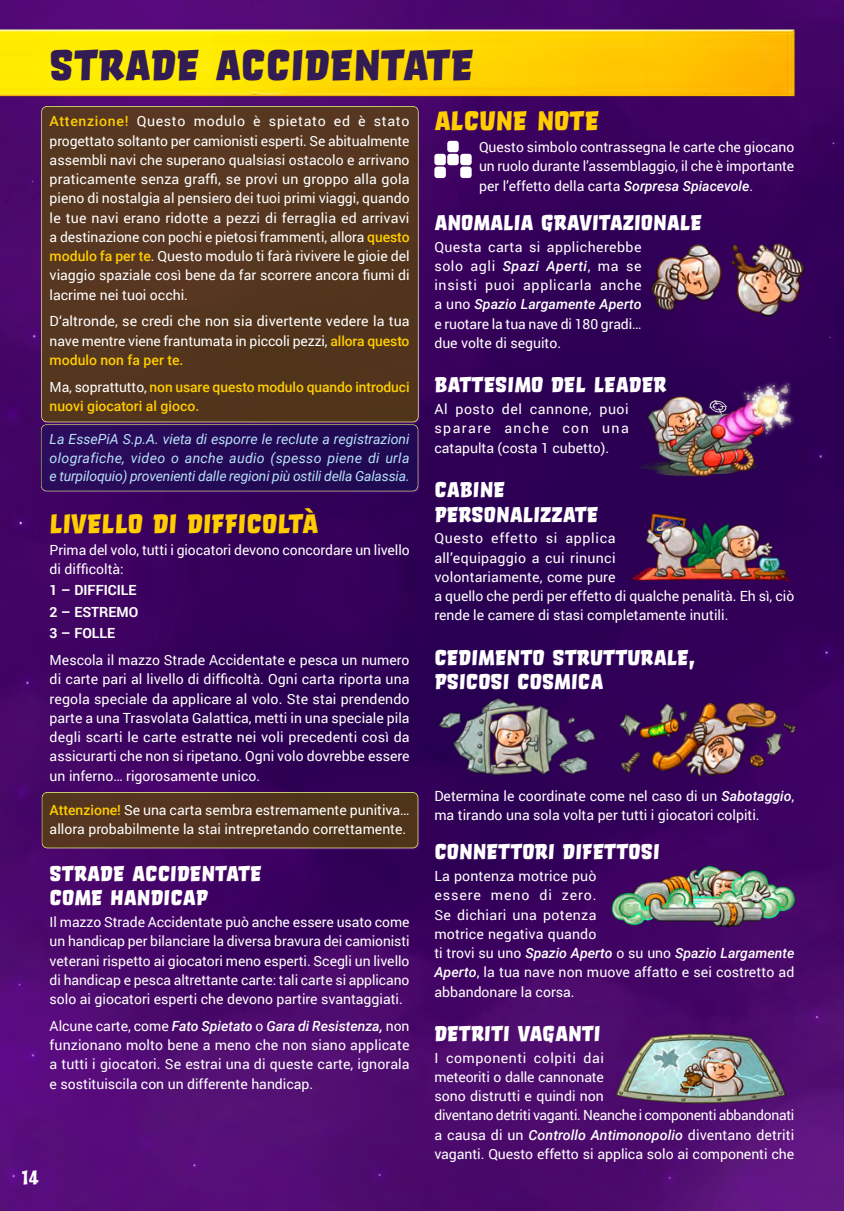
<style>
.page{position:relative;width:844px;height:1211px;background:#fff}
.page>*{position:absolute;margin:0;border:0;box-sizing:border-box;transform-origin:0 0}
.t1{font:42px "Orgovan Brush";color:#321c53}
.t2{font:26.25px "Orgovan Brush";color:#ffcd00}
.t3{font:21px/24.5px "Orgovan Brush";color:#fff}
.t4{font:700 19.25px "Catseye";color:#fff}
.t5{font:14px/19.2px "Roboto";color:#fff;text-align:justify}
.Fluff{font:italic 14px/18.4px "Roboto";letter-spacing:-.01em;color:#b7e2f8;text-align:justify}
.t6{font:500 14px/19.2px "Roboto";letter-spacing:-.005em;color:#ffcd00}
.t7{font:700 14px "Roboto";color:#fff}
.s1{font-weight:500;color:#ffcd00}
.s2{font-weight:400;color:#fff}
.s3{font-weight:500;font-style:italic}
</style>
<div class="page">
<img style="left:0;top:112px;width:843px;height:1098px">
<img style="left:0;top:0;width:843px;height:112px">
<img style="left:29px;top:94px;width:404px;height:333px">
<img style="left:15px;top:768px;width:426px;height:111px">
<img style="left:37px;top:420px;width:386px;height:108px">
<div style="left:460px;top:154px;width:11px;height:11px;background:#fff;border-radius:3px"></div>
<div style="left:460px;top:167px;width:11px;height:11px;background:#fff;border-radius:3px"></div>
<div style="left:434px;top:154px;width:11px;height:11px;background:#fff;border-radius:3px"></div>
<div style="left:434px;top:167px;width:11px;height:11px;background:#fff;border-radius:3px"></div>
<div style="left:447px;top:154px;width:11px;height:11px;background:#fff;border-radius:3px"></div>
<div style="left:447px;top:141px;width:11px;height:11px;background:#fff;border-radius:3px"></div>
<img style="left:617px;top:702px;width:181px;height:81px">
<img style="left:434px;top:694px;width:168px;height:85px">
<img style="left:646px;top:230px;width:162px;height:98px">
<img style="left:638px;top:380px;width:158px;height:105px">
<img style="left:625px;top:511px;width:169px;height:73px">
<img style="left:606px;top:860px;width:192px;height:70px">
<img style="left:613px;top:1032px;width:174px;height:75px">
<h1 class="t1" style="left:50px;top:38px;width:426px">STRADE ACCIDENTATE</h1>
<p class="t5" style="left:50px;top:111px;width:361px"><span class="s1">Attenzione!</span> Questo modulo è spietato ed è stato progettato soltanto per camionisti esperti. Se abitualmente assembli navi che superano qualsiasi ostacolo e arrivano praticamente senza graffi, se provi un groppo alla gola pieno di nostalgia al pensiero dei tuoi primi viaggi, quando le tue navi erano ridotte a pezzi di ferraglia ed arrivavi a destinazione con pochi e pietosi frammenti, allora <span class="s1">questo modulo fa per te</span>. Questo modulo ti farà rivivere le gioie del viaggio spaziale così bene da far scorrere ancora fiumi di lacrime nei tuoi occhi.</p>
<p class="t5" style="left:50px;top:311px;width:361px">D‘altronde, se credi che non sia divertente vedere la tua nave mentre viene frantumata in piccoli pezzi, <span class="s1">allora questo modulo non fa per te.</span></p>
<p class="t6" style="left:50px;top:376px;width:361px"><span class="s2">Ma, soprattutto,</span> non usare questo modulo quando introduci nuovi giocatori al gioco.</p>
<p class="Fluff" style="left:50px;top:429px;width:361px">La EssePiA S.p.A. vieta di esporre le reclute a registrazioni olografiche, video o anche audio (spesso piene di urla e turpiloquio) provenienti dalle regioni più ostili della Galassia.</p>
<h2 class="t2" style="left:50px;top:507px;width:270px">LIVELLO DI DIFFICOLTÀ</h2>
<p class="t5" style="left:50px;top:539px;width:361px">Prima del volo, tutti i giocatori devono concordare un livello di difficoltà:</p>
<p class="t7" style="left:50px;top:580px;width:88px">1 – DIFFICILE</p>
<p class="t7" style="left:50px;top:602px;width:90px">2 – ESTREMO</p>
<p class="t7" style="left:50px;top:623px;width:67px">3 – FOLLE</p>
<p class="t5" style="left:50px;top:650px;width:361px">Mescola il mazzo Strade Accidentate e pesca un numero di carte pari al livello di difficoltà. Ogni carta riporta una regola speciale da applicare al volo. Ste stai prendendo parte a una Trasvolata Galattica, metti in una speciale pila degli scarti le carte estratte nei voli precedenti così da assicurarti che non si ripetano. Ogni volo dovrebbe essere un inferno… rigorosamente unico.</p>
<p class="t5" style="left:50px;top:799px;width:361px"><span class="s1">Attenzione!</span> Se una carta sembra estremamente punitiva… allora probabilmente la stai intrepretando correttamente.</p>
<h3 class="t3" style="left:50px;top:861px;width:214px">STRADE ACCIDENTATE<br>COME HANDICAP</h3>
<p class="t5" style="left:50px;top:912px;width:361px">Il mazzo Strade Accidentate può anche essere usato come un handicap per bilanciare la diversa bravura dei camionisti veterani rispetto ai giocatori meno esperti. Scegli un livello di handicap e pesca altrettante carte: tali carte si applicano solo ai giocatori esperti che devono partire svantaggiati.</p>
<p class="t5" style="left:50px;top:1015px;width:361px">Alcune carte, come <span class="s3">Fato Spietato</span> o <span class="s3">Gara di Resistenza,</span> non funzionano molto bene a meno che non siano applicate a tutti i giocatori. Se estrai una di queste carte, ignorala e sostituiscila con un differente handicap.</p>
<h3 class="t4" style="left:22px;top:1165px;width:18px">14</h3>
<h2 class="t2" style="left:434px;top:104px;width:166px">ALCUNE NOTE</h2>
<p class="t5" style="left:479px;top:137px;width:317px">Questo simbolo contrassegna le carte che giocano un ruolo durante l’assemblaggio, il che è importante per l’effetto della carta <span class="s3">Sorpresa Spiacevole</span>.</p>
<h3 class="t3" style="left:434px;top:210px;width:269px">ANOMALIA GRAVITAZIONALE</h3>
<p class="t5" style="left:434px;top:236px;width:209px">Questa carta si applicherebbe solo agli <span class="s3">Spazi Aperti</span>, ma se insisti puoi applicarla anche a uno <span class="s3">Spazio Largamente Aperto </span>e ruotare la tua nave di 180 gradi… due volte di seguito.</p>
<h3 class="t3" style="left:434px;top:372px;width:233px">BATTESIMO DEL LEADER</h3>
<p class="t5" style="left:434px;top:399px;width:196px">Al posto del cannone, puoi sparare anche con una catapulta (costa 1 cubetto).</p>
<h3 class="t3" style="left:434px;top:477px;width:166px">CABINE<br>PERSONALIZZATE</h3>
<p class="t5" style="left:434px;top:528px;width:361px;text-align:left">Questo effetto si applica<br>all’equipaggio a cui rinunci<br>volontariamente, come pure<br>a quello che perdi per effetto di qualche penalità. Eh sì, ciò rende le camere di stasi completamente inutili.</p>
<h3 class="t3" style="left:434px;top:644px;width:262px">CEDIMENTO STRUTTURALE,<br>PSICOSI COSMICA</h3>
<p class="t5" style="left:434px;top:785px;width:361px">Determina le coordinate come nel caso di un <span class="s3">Sabotaggio</span>, ma tirando una sola volta per tutti i giocatori colpiti.</p>
<h3 class="t3" style="left:434px;top:839px;width:227px">CONNETTORI DIFETTOSI</h3>
<p class="t5" style="left:434px;top:865px;width:361px;text-align:left">La pontenza motrice può<br>essere meno di zero.<br>Se dichiari una potenza<br>motrice negativa quando<br>ti trovi su uno <span class="s3">Spazio Aperto</span> o su uno <span class="s3">Spazio Largamente<br>Aperto</span>, la tua nave non muove affatto e sei costretto ad abbandonare la corsa.</p>
<h3 class="t3" style="left:434px;top:1021px;width:168px">DETRITI VAGANTI</h3>
<p class="t5" style="left:434px;top:1047px;width:361px;text-align:left">I componenti colpiti dai<br>meteoriti o dalle cannonate<br>sono distrutti e quindi non<br>diventano detriti vaganti. Neanche i componenti abbandonati a causa di un <span class="s3">Controllo Antimonopolio</span> diventano detriti vaganti. Questo effetto si applica solo ai componenti che</p>
</div>
